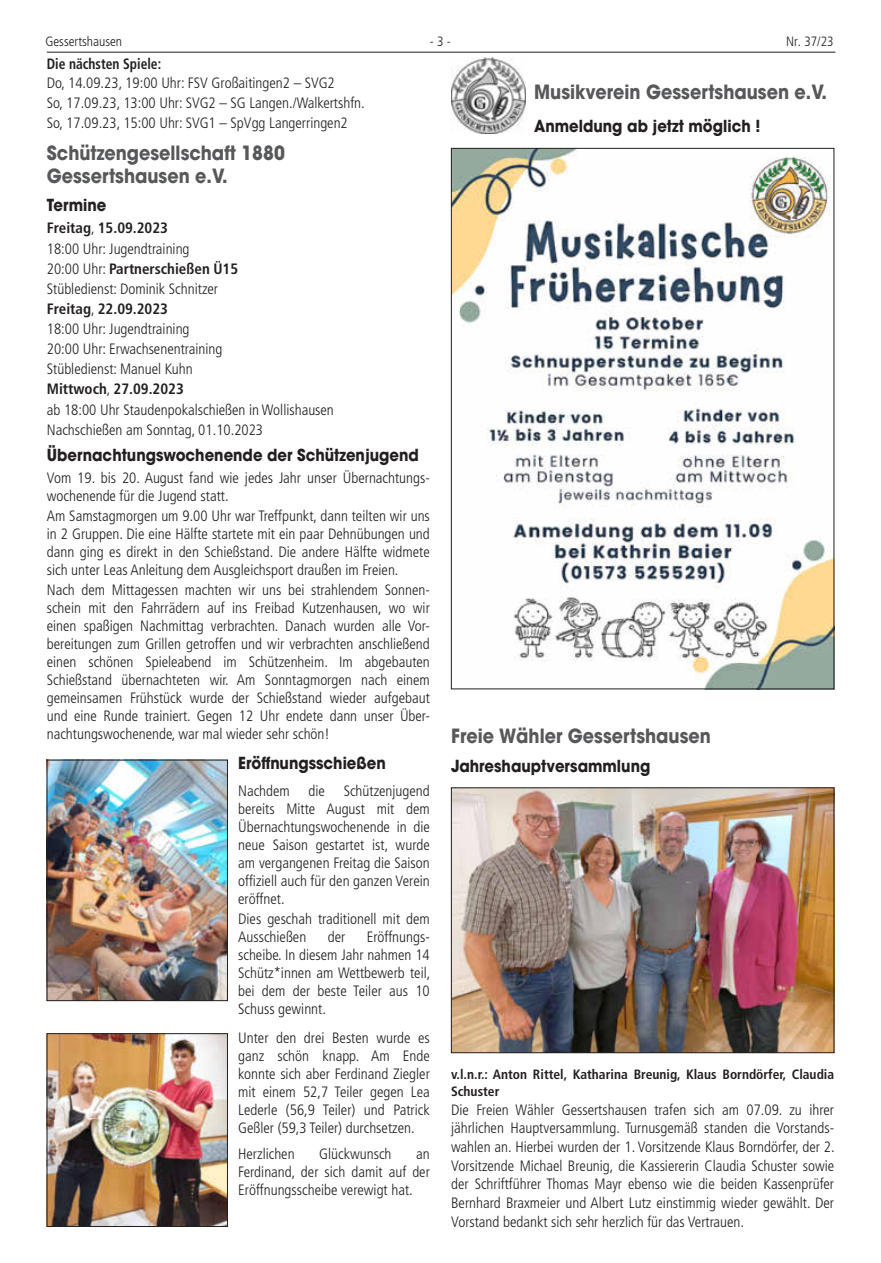
<style>
.page{position:relative;width:881px;height:1263px;background:#fff}
.page>*{position:absolute;margin:0;border:0;box-sizing:border-box;transform-origin:0 0}
.t1{font:700 19.5px/23.4px "Avant Garde LT";color:#57585a;scale:.9 1}
.t2{font:700 16.5px "Avant Garde LT";color:#231f20;scale:.9 1}
.t3{font:300 condensed 15px/18px "Frutiger LT";color:#231f20;text-align:justify}
.t4{font:700 condensed 15px "Frutiger LT";color:#231f20;scale:.9 1}
.t5{font:700 condensed 13.5px/17.2px "Frutiger LT";color:#231f20}
.t6{font:300 condensed 13.5px "Frutiger LT";color:#231f20}
.s1{font-weight:700}
</style>
<div class="page">
<hr style="left:47px;top:52px;width:788px;height:1px;background:#231f20">
<img style="left:451px;top:57px;width:74px;height:77px">
<img style="left:453px;top:150px;width:378px;height:537px">
<img style="left:453px;top:789px;width:378px;height:262px">
<div style="left:451px;top:787px;width:382px;height:266px;border:1px solid #231f20"></div>
<img style="left:49px;top:762px;width:176px;height:237px">
<div style="left:47px;top:760px;width:180px;height:241px;border:1px solid #231f20"></div>
<img style="left:49px;top:1035px;width:176px;height:190px">
<div style="left:47px;top:1033px;width:180px;height:194px;border:1px solid #231f20"></div>
<p class="t6" style="left:45px;top:34px;width:78px">Gessertshausen</p>
<p class="t6" style="left:430px;top:34px;width:22px">- 3 -</p>
<p class="t6" style="left:785px;top:34px;width:49px">Nr. 37/23</p>
<h1 class="t1" style="left:534px;top:80px;width:327px">Musikverein Gessertshausen e.V.</h1>
<p class="t2" style="left:534px;top:115px;width:253px">Anmeldung ab jetzt möglich !</p>
<p class="t4" style="left:47px;top:55px;width:129px">Die nächsten Spiele:</p>
<p class="t3" style="left:47px;top:73px;width:319px;line-height:20.1px;text-align:left">Do, 14.09.23, 19:00 Uhr: FSV Großaitingen2 – SVG2<br>So, 17.09.23, 13:00 Uhr: SVG2 – SG Langen./Walkertshfn.<br>So, 17.09.23, 15:00 Uhr: SVG1 – SpVgg Langerringen2</p>
<h1 class="t1" style="left:47px;top:141px;width:266px">Schützengesellschaft 1880<br>Gessertshausen e.V.</h1>
<p class="t2" style="left:47px;top:194px;width:68px">Termine</p>
<p class="t3" style="left:47px;top:218px;width:288px;line-height:20.1px;text-align:left"><span class="s1">Freitag</span>, <span class="s1">15.09.2023<br></span>18:00 Uhr: Jugendtraining<br>20:00 Uhr: <span class="s1">Partnerschießen Ü15<br></span>Stübledienst: Dominik Schnitzer<br><span class="s1">Freitag</span>, <span class="s1">22.09.2023<br></span>18:00 Uhr: Jugendtraining<br>20:00 Uhr: Erwachsenentraining<br>Stübledienst: Manuel Kuhn<br><span class="s1">Mittwoch</span>, <span class="s1">27.09.2023<br></span>ab 18:00 Uhr Staudenpokalschießen in Wollishausen<br>Nachschießen am Sonntag, 01.10.2023</p>
<p class="t2" style="left:47px;top:444px;width:415px">Übernachtungswochenende der Schützenjugend</p>
<p class="t3" style="left:47px;top:469px;width:384px">Vom 19. bis 20. August fand wie jedes Jahr unser Übernachtungs&shy;wochenende für die Jugend statt.</p>
<p class="t3" style="left:47px;top:507px;width:384px">Am Samstagmorgen um 9.00 Uhr war Treffpunkt, dann teilten wir uns in 2 Gruppen. Die eine Hälfte startete mit ein paar Dehnübungen und dann ging es direkt in den Schießstand. Die andere Hälfte widmete sich unter Leas Anleitung dem Ausgleichsport draußen im Freien.</p>
<p class="t3" style="left:47px;top:581px;width:384px">Nach dem Mittagessen machten wir uns bei strahlendem Sonnen&shy;schein mit den Fahrrädern auf ins Freibad Kutzenhausen, wo wir einen spaßigen Nachmittag verbrachten. Danach wurden alle Vor&shy;bereitungen zum Grillen getroffen und wir verbrachten anschließend einen schönen Spieleabend im Schützenheim. Im abgebauten Schießstand übernachteten wir. Am Sonntagmorgen nach einem gemeinsamen Frühstück wurde der Schießstand wieder aufgebaut und eine Runde trainiert. Gegen 12 Uhr endete dann unser Über&shy;nachtungswochenende, war mal wieder sehr schön!</p>
<p class="t2" style="left:238px;top:752px;width:165px">Eröffnungsschießen</p>
<p class="t3" style="left:238px;top:782px;width:193px">Nachdem die Schützenjugend bereits Mitte August mit dem Übernachtungswochenende in die neue Saison gestartet ist, wurde am vergangenen Freitag die Saison offiziell auch für den ganzen Verein eröffnet.</p>
<p class="t3" style="left:238px;top:910px;width:193px">Dies geschah traditionell mit dem<br>Ausschießen</p>
<h1 class="t1" style="left:451px;top:724px;width:290px">Freie Wähler Gessertshausen</h1>
<p class="t2" style="left:451px;top:755px;width:223px">Jahreshauptversammlung</p>
<p class="t3" style="left:238px;top:928px;width:194px;text-indent:128px">Eröffnungs&shy;scheibe. In diesem Jahr nahmen 14<br>Schütz*innen am Wettbewerb teil, bei dem der beste Teiler aus 10<br>Schuss gewinnt.</p>
<p class="t3" style="left:238px;top:1028px;width:193px">Unter den drei Besten wurde es ganz schön knapp. Am Ende konnte sich aber Ferdinand Ziegler mit einem 52,7 Teiler gegen Lea Lederle (56,9 Teiler) und Patrick Geßler (59,3 Teiler) durchsetzen.</p>
<p class="t3" style="left:238px;top:1145px;width:58px">Herzlichen</p>
<p class="t3" style="left:319px;top:1145px;width:74px">Glückwunsch</p>
<p class="t3" style="left:327px;top:928px;width:19px">der</p>
<p class="t5" style="left:451px;top:1065px;width:384px">v.l.n.r.: Anton Rittel, Katharina Breunig, Klaus Borndörfer, Claudia<br>Schuster</p>
<p class="t3" style="left:451px;top:1100px;width:385px;line-height:18.8px">Die Freien Wähler Gessertshausen trafen sich am 07.09. zu ihrer jährlichen Hauptversammlung. Turnusgemäß standen die Vorstands&shy;wahlen an. Hierbei wurden der 1. Vorsitzende Klaus Borndörfer, der 2.<br>Vorsitzende Michael Breunig, die Kassiererin Claudia Schuster sowie der Schriftführer Thomas Mayr ebenso wie die beiden Kassenprüfer Bernhard Braxmeier und Albert Lutz einstimmig wieder gewählt. Der Vorstand bedankt sich sehr herzlich für das Vertrauen.</p>
<p class="t3" style="left:238px;top:1145px;width:193px;text-indent:178px">an Ferdinand, der sich damit auf der Eröffnungsscheibe verewigt hat.</p>
</div>
